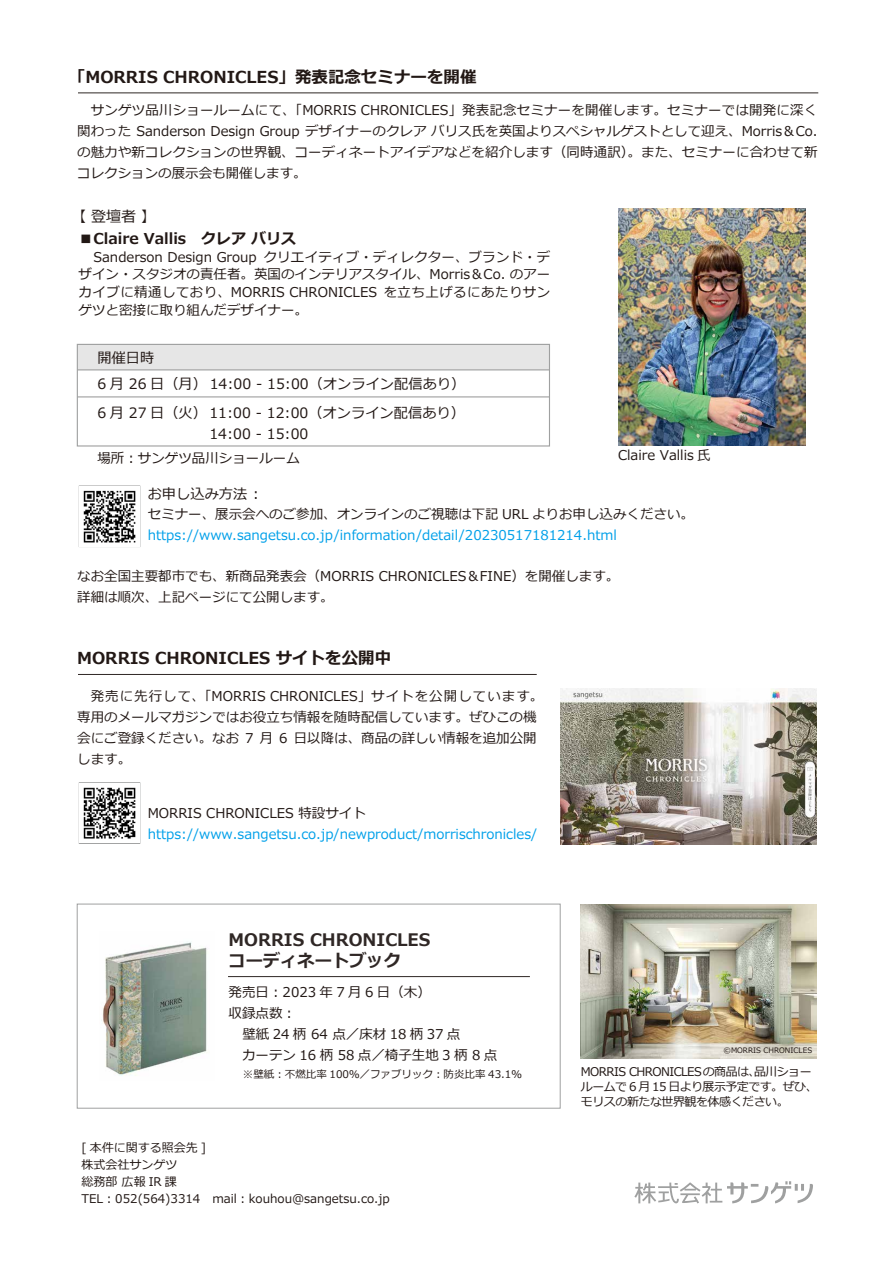
<style>
.page{position:relative;width:893px;height:1263px;background:#fff}
.page>*{position:absolute;margin:0;border:0;box-sizing:border-box;transform-origin:0 0}
.t1{font:700 17.25px/21px "Meiryo";color:#2f2725}
.t2{font:700 16.5px "Meiryo";color:#221815}
.t3{font:700 15px "Meiryo";color:#221815}
.t4{font:15px "Meiryo";color:#221815}
.t5{font:14.25px/25.5px "Meiryo";color:#221815}
.t6{font:13.5px/21px "Meiryo";color:#221815}
.t7{font:13.5px "Meiryo";color:#00a0e9}
.t8{font:12px/17px "Meiryo";color:#221815}
.t9{font:12px/15px "Meiryo";letter-spacing:-.04em;color:#221815}
.t10{font:10.5px "Meiryo";color:#221815}
.t11{font:7.5px "Meiryo";color:#221815}
</style>
<div class="page">
<svg style="left:79px;top:782px;width:61px;height:62px"></svg>
<img style="left:101px;top:942px;width:106px;height:134px">
<img style="left:581px;top:904px;width:236px;height:155px">
<img style="left:618px;top:208px;width:188px;height:237px">
<div style="left:77px;top:344px;width:472px;height:26px;background:#e6e6e6"></div>
<div style="left:77px;top:344px;width:473px;height:102px;border:1px solid #9fa0a0"></div>
<hr style="left:77px;top:369px;width:472px;height:1px;background:#9fa0a0">
<hr style="left:77px;top:396px;width:472px;height:1px;background:#9fa0a0">
<svg style="left:634px;top:1181px;width:179px;height:22px"></svg>
<div style="left:77px;top:904px;width:483px;height:204px;border:1px solid #9fa0a0"></div>
<hr style="left:228px;top:976px;width:302px;height:1px;background:#2f2725">
<hr style="left:78px;top:93px;width:740px;height:1px;background:#2f2725">
<hr style="left:78px;top:674px;width:459px;height:1px;background:#2f2725">
<img style="left:80px;top:783px;width:59px;height:60px">
<img style="left:80px;top:486px;width:59px;height:60px">
<img style="left:560px;top:689px;width:257px;height:156px">
<p class="t2" style="left:69px;top:65px;width:409px">「MORRIS CHRONICLES」発表記念セミナーを開催</p>
<p class="t6" style="left:77px;top:100px;width:742px;text-align:justify">　サンゲツ品川ショールームにて、「MORRIS CHRONICLES」発表記念セミナーを開催します。セミナーでは開発に深く関わった Sanderson Design Group デザイナーのクレア バリス氏を英国よりスペシャルゲストとして迎え、Morris＆Co.の魅力や新コレクションの世界観、コーディネートアイデアなどを紹介します（同時通訳）。また、セミナーに合わせて新コレクションの展示会も開催します。</p>
<p class="t4" style="left:71px;top:206px;width:87px">【 登壇者 】</p>
<p class="t3" style="left:79px;top:228px;width:219px">■Claire Vallis　クレア バリス</p>
<p class="t6" style="left:79px;top:249px;width:473px;line-height:17.7px;text-align:justify;text-indent:15px">Sanderson Design Group クリエイティブ・ディレクター、ブランド・デザイン・スタジオの責任者。英国のインテリアスタイル、Morris＆Co. のアーカイブに精通しており、MORRIS CHRONICLES を立ち上げるにあたりサンゲツと密接に取り組んだデザイナー。</p>
<p class="t5" style="left:97px;top:346px;width:370px">開催日時<br>6 月 26 日（月） 14:00 - 15:00（オンライン配信あり）</p>
<p class="t5" style="left:209px;top:403px;width:257px;line-height:21px;text-indent:-112px">6 月 27 日（火） 11:00 - 12:00（オンライン配信あり）<br>14:00 - 15:00</p>
<p class="t6" style="left:618px;top:445px;width:94px">Claire Vallis 氏</p>
<p class="t6" style="left:97px;top:448px;width:204px">場所︓サンゲツ品川ショールーム</p>
<p class="t5" style="left:148px;top:482px;width:117px">お申し込み方法 ︓</p>
<p class="t6" style="left:148px;top:504px;width:548px">セミナー、展示会へのご参加、オンラインのご視聴は下記 URL よりお申し込みください。</p>
<p class="t7" style="left:148px;top:526px;width:471px">https://www.sangetsu.co.jp/information/detail/20230517181214.html</p>
<p class="t6" style="left:77px;top:567px;width:544px">なお全国主要都市でも、新商品発表会（MORRIS CHRONICLES＆FINE）を開催します。詳細は順次、上記ページにて公開します。</p>
<p class="t2" style="left:77px;top:646px;width:316px">MORRIS CHRONICLES サイトを公開中</p>
<p class="t6" style="left:77px;top:686px;width:468px">　発売に先行して、「MORRIS CHRONICLES」サイトを公開しています。専用のメールマガジンではお役立ち情報を随時配信しています。ぜひこの機会にご登録ください。なお 7 月 6 日以降は、商品の詳しい情報を追加公開します。</p>
<p class="t6" style="left:148px;top:803px;width:220px">MORRIS CHRONICLES 特設サイト</p>
<p class="t7" style="left:148px;top:825px;width:391px">https://www.sangetsu.co.jp/newproduct/morrischronicles/</p>
<p class="t1" style="left:229px;top:930px;width:203px">MORRIS CHRONICLESコーディネートブック</p>
<p class="t6" style="left:229px;top:982px;width:204px">発売日︓2023 年 7 月 6 日（木）収録点数︓</p>
<p class="t6" style="left:229px;top:1024px;width:270px;text-indent:14px">壁紙 24 柄 64 点／床材 18 柄 37 点<br>　カーテン 16 柄 58 点／椅子生地 3 柄 8 点</p>
<p class="t10" style="left:243px;top:1067px;width:281px">※壁紙︓不燃比率 100％／ファブリック︓防炎比率 43.1％</p>
<p class="t8" style="left:82px;top:1139px;width:310px">[ 本件に関する照会先 ]<br>株式会社サンゲツ<br>総務部 広報 IR 課<br>TEL︓052(564)3314　mail︓kouhou@sangetsu.co.jp</p>
<p class="t11" style="left:723px;top:1045px;width:90px">©MORRIS CHRONICLES</p>
<p class="t9" style="left:581px;top:1065px;width:238px">MORRIS CHRONICLESの商品は、品川ショールームで 6 月 15 日より展示予定です。ぜひ、モリスの新たな世界観を体感ください。</p>
</div>
